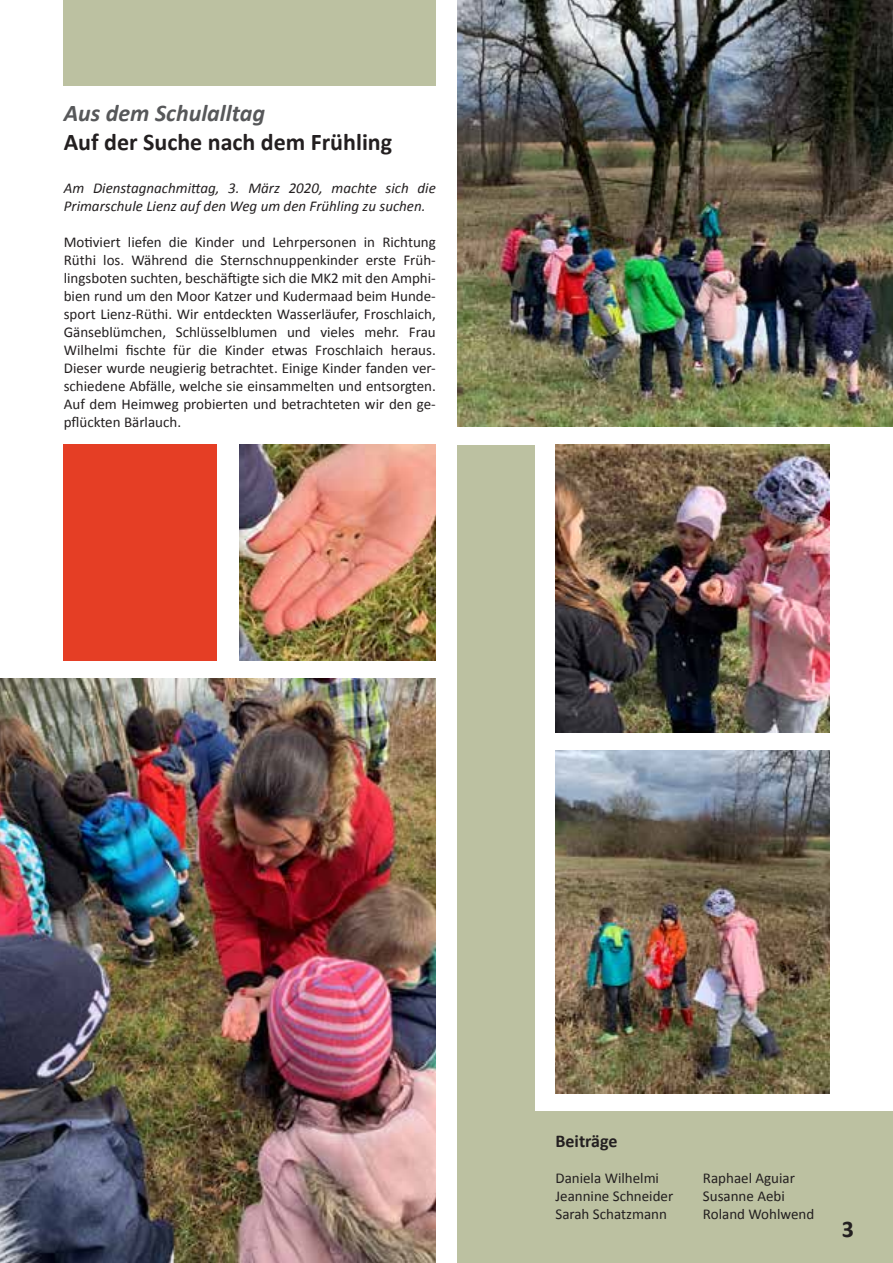
<style>
.page{position:relative;width:893px;height:1263px;background:#fff}
.page>*{position:absolute;margin:0;border:0;box-sizing:border-box;transform-origin:0 0}
.t1{font:700 24px "Calibri";color:#231f20}
.t2{font:italic 700 24px "Calibri";color:#57585a}
.t3{font:700 18px "Calibri";color:#231f20}
.t4{font:15px/18px "Calibri";color:#231f20}
.t5{font:italic 15px/18px "Calibri";color:#231f20}
</style>
<div class="page">
<div style="left:457px;top:445px;width:77px;height:774px;background:#bcc1a1"></div>
<div style="left:64px;top:445px;width:153px;height:216px;background:#e53e25"></div>
<div style="left:457px;top:1111px;width:436px;height:152px;background:#bcc1a1"></div>
<div style="left:64px;top:0;width:372px;height:85px;background:#bcc1a1"></div>
<img style="left:457px;top:0;width:436px;height:427px">
<img style="left:0;top:679px;width:436px;height:584px">
<img style="left:239px;top:445px;width:197px;height:216px">
<img style="left:555px;top:445px;width:274px;height:288px">
<img style="left:555px;top:751px;width:274px;height:342px">
<h1 class="t2" style="left:64px;top:98px;width:203px">Aus dem Schulalltag</h1>
<h1 class="t1" style="left:64px;top:126px;width:330px">Auf der Suche nach dem Frühling</h1>
<p class="t5" style="left:64px;top:178px;width:374px">Am Dienstagnachmittag, 3. März 2020, machte sich die<br>Primarschule Lienz auf den Weg um den Frühling zu suchen.</p>
<p class="t4" style="left:64px;top:233px;width:374px;text-align:justify">Motiviert liefen die Kinder und Lehrpersonen in Richtung Rüthi los. Während die Sternschnuppenkinder erste Früh&shy;lingsboten suchten, beschäftigte sich die MK2 mit den Amphi&shy;bien rund um den Moor Katzer und Kudermaad beim Hunde&shy;sport Lienz-Rüthi. Wir entdeckten Wasserläufer, Froschlaich, Gänseblümchen, Schlüsselblumen und vieles mehr. Frau Wilhelmi fischte für die Kinder etwas Froschlaich heraus.<br>Dieser wurde neugierig betrachtet. Einige Kinder fanden ver&shy;schiedene Abfälle, welche sie einsammelten und entsorgten.<br>Auf dem Heimweg probierten und betrachteten wir den ge&shy;pflückten Bärlauch.</p>
<p class="t3" style="left:555px;top:1129px;width:64px">Beiträge</p>
<p class="t4" style="left:555px;top:1169px;width:119px">Daniela Wilhelmi<br>Jeannine Schneider<br>Sarah Schatzmann</p>
<p class="t4" style="left:703px;top:1169px;width:113px">Raphael Aguiar<br>Susanne Aebi<br>Roland Wohlwend</p>
<h1 class="t1" style="left:842px;top:1214px;width:14px">3</h1>
</div>
